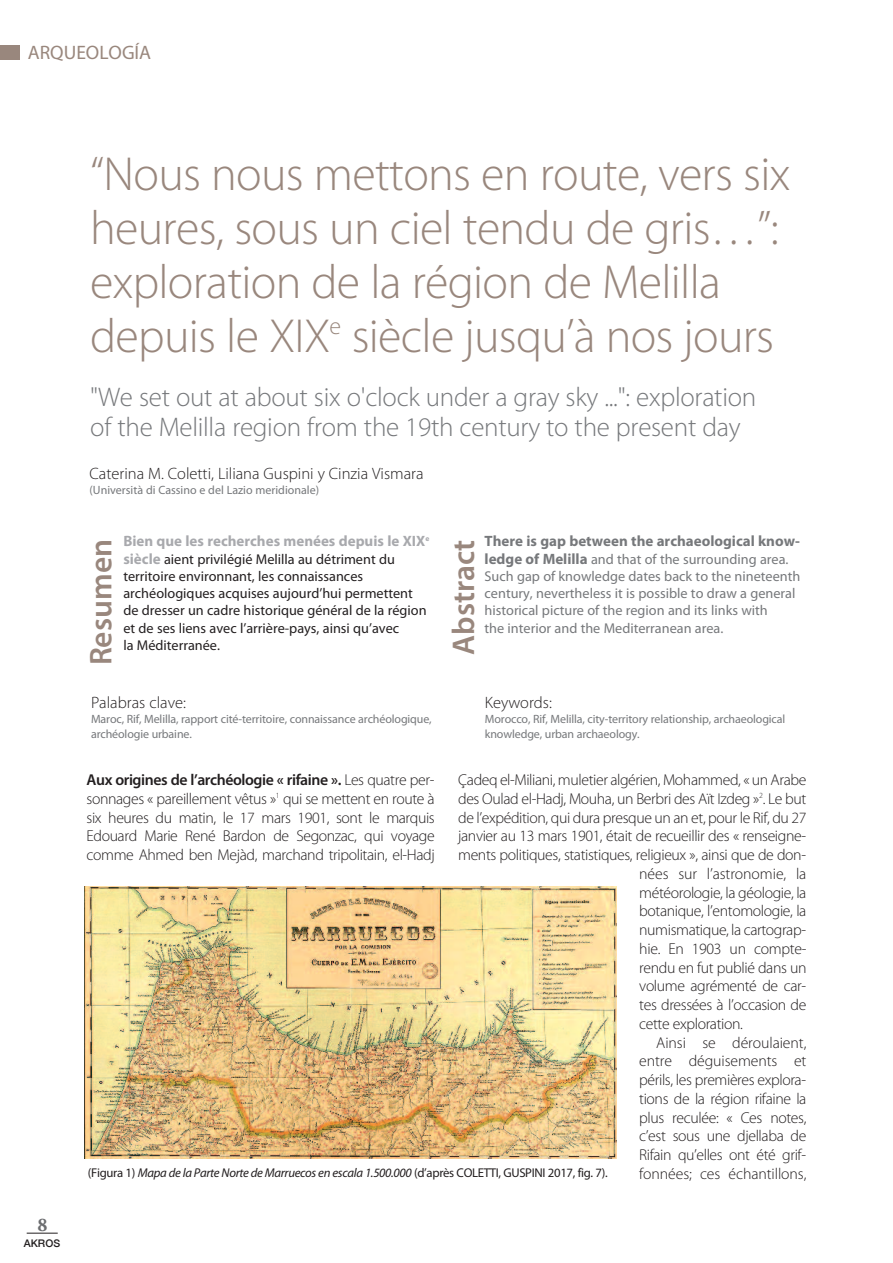
<style>
.page{position:relative;width:893px;height:1263px;background:#fff}
.page>*{position:absolute;margin:0;border:0;box-sizing:border-box;transform-origin:0 0}
.t1{font:300 48px/54px "Myriad Pro";letter-spacing:-.015em;color:#99877d}
.t2{font:600 31.5px "Myriad Pro";color:#99877d}
.t3{font:300 27px/30px "Myriad Pro";letter-spacing:-.01em;color:#76787b}
.t4{font:19.5px "Myriad Pro";color:#99877d}
.t5{font:700 19.35px "Adobe Garamond Pro";color:#6c6d70}
.t6{font:300 16.5px "Myriad Pro";color:#231f20}
.t7{font:300 15.75px/18.8px "Myriad Pro";letter-spacing:-.025em;color:#231f20;text-align:justify}
.t8{font:300 15.75px "Myriad Pro";letter-spacing:-.005em;color:#231f20}
.t9{font:700 15px "Myriad Pro";color:#76787b}
.t10{font:700 15px "Myriad Pro";color:#a8a9ad}
.t11{font:14.25px/17.2px "Myriad Pro";color:#231f20}
.t12{font:14.25px/17.2px "Myriad Pro";color:#76787b}
.t13{font:italic 12.75px "Myriad Pro";letter-spacing:-.025em;color:#231f20}
.t14{font:12px/15px "Myriad Pro";letter-spacing:-.01em;color:#76787b}
.t15{font:500 10.5px "Helvetica Neue";color:#231f20}
.s1{font-weight:700;font-size:15px;color:#a8a9ad}
.s2{font-weight:700;font-size:15px}
.s3{font-weight:600}
.s4{font-style:normal}
</style>
<div class="page">
<div style="left:0;top:45px;width:20px;height:14px;background:#99877d"></div>
<hr style="left:27px;top:1233px;width:31px;height:1px;background:#231f20">
<img style="left:85px;top:886px;width:532px;height:272px">
<p class="t4" style="left:28px;top:45px;width:125px">ARQUEOLOGÍA</p>
<h1 class="t1" style="left:90px;top:151px;width:702px">“Nous nous mettons en route, vers six heures, sous un ciel tendu de gris…”: exploration de la région de Melilla depuis le XIX<sup>e</sup> siècle jusqu’à nos jours</h1>
<h3 class="t3" style="left:90px;top:384px;width:668px">"We set out at about six o'clock under a gray sky ...": exploration of the Melilla region from the 19th century to the present day</h3>
<p class="t6" style="left:90px;top:467px;width:335px">Caterina M. Coletti, Liliana Guspini y Cinzia Vismara</p>
<p class="t14" style="left:90px;top:483px;width:231px">(Università di Cassino e del Lazio meridionale)</p>
<h2 class="t2" style="left:89px;top:665px;width:128px;rotate:-90deg">Resumen</h2>
<p class="t10" style="left:123px;top:536px;width:307px">Bien que les recherches menées depuis le XIX<sup>e</sup></p>
<p class="t11" style="left:123px;top:551px;width:305px"><span class="s1">siècle</span> aient privilégié Melilla au détriment du territoire environnant, les connaissances archéologiques acquises aujourd’hui permettent de dresser un cadre historique général de la région et de ses liens avec l’arrière-pays, ainsi qu’avec<br>la Méditerranée.</p>
<p class="t6" style="left:91px;top:696px;width:97px">Palabras clave:</p>
<p class="t14" style="left:91px;top:712px;width:342px">Maroc, Rif, Melilla, rapport cité-territoire, connaissance archéologique, archéologie urbaine.</p>
<h2 class="t2" style="left:452px;top:654px;width:117px;rotate:-90deg">Abstract</h2>
<p class="t9" style="left:485px;top:536px;width:317px">There is gap between the archaeological know-</p>
<p class="t12" style="left:485px;top:551px;width:317px"><span class="s2">ledge of Melilla</span> and that of the surrounding area.<br>Such gap of knowledge dates back to the nineteenth century, nevertheless it is possible to draw a general historical picture of the region and its links with<br>the interior and the Mediterranean area.</p>
<p class="t6" style="left:485px;top:696px;width:69px">Keywords:</p>
<p class="t14" style="left:485px;top:712px;width:302px">Morocco, Rif, Melilla, city-territory relationship, archaeological knowledge, urban archaeology.</p>
<p class="t5" style="left:38px;top:1217px;width:12px">8</p>
<p class="t15" style="left:24px;top:1236px;width:38px">AKROS</p>
<p class="t7" style="left:87px;top:772px;width:350px"><span class="s3">Aux origines de l’archéologie « rifaine ».</span> Les quatre per&shy;sonnages « pareillement vêtus »<sup>1</sup> qui se mettent en route à six heures du matin, le 17 mars 1901, sont le marquis Edouard Marie René Bardon de Segonzac, qui voyage comme Ahmed ben Mejàd, marchand tripolitain, el-Hadj</p>
<p class="t7" style="left:458px;top:772px;width:350px">Çadeq el-Miliani, muletier algérien, Mohammed, « un Arabe</p>
<p class="t7" style="left:458px;top:790px;width:350px">des Oulad el-Hadj, Mouha, un Berbri des Aït Izdeg »<sup>2</sup>. Le but</p>
<p class="t7" style="left:458px;top:809px;width:350px">de l’expédition, qui dura presque un an et, pour le Rif, du 27</p>
<p class="t7" style="left:458px;top:828px;width:349px">janvier au 13 mars 1901, était de recueillir des « renseigne-</p>
<p class="t7" style="left:458px;top:847px;width:349px">ments politiques, statistiques, religieux », ainsi que de don-</p>
<p class="t8" style="left:639px;top:868px;width:169px">nées sur l’astronomie, la</p>
<p class="t7" style="left:639px;top:884px;width:169px">météorologie, la géologie, la</p>
<p class="t7" style="left:639px;top:903px;width:169px">botanique, l’entomologie, la</p>
<p class="t7" style="left:639px;top:922px;width:168px">numismatique, la cartograp-</p>
<p class="t7" style="left:639px;top:940px;width:169px">hie. En 1903 un compte-</p>
<p class="t7" style="left:639px;top:959px;width:169px">rendu en fut publié dans un</p>
<p class="t7" style="left:639px;top:978px;width:168px">volume agrémenté de car-</p>
<p class="t7" style="left:639px;top:997px;width:169px">tes dressées à l’occasion de</p>
<p class="t7" style="left:639px;top:1015px;width:105px">cette exploration.</p>
<p class="t8" style="left:656px;top:1036px;width:152px">Ainsi se déroulaient,</p>
<p class="t8" style="left:639px;top:1055px;width:169px">entre déguisements et</p>
<p class="t7" style="left:639px;top:1072px;width:168px">périls, les premières explora-</p>
<p class="t7" style="left:639px;top:1090px;width:169px">tions de la région rifaine la</p>
<p class="t7" style="left:639px;top:1109px;width:169px">plus reculée: « Ces notes,</p>
<p class="t7" style="left:639px;top:1128px;width:169px">c’est sous une djellaba de</p>
<p class="t7" style="left:639px;top:1147px;width:168px">Rifain qu’elles ont été grif-</p>
<p class="t8" style="left:639px;top:1168px;width:169px">fonnées; ces échantillons,</p>
<p class="t13" style="left:88px;top:1168px;width:521px"><span class="s4">(Figura 1)</span> Mapa de la Parte Norte de Marruecos en escala 1.500.000 <span class="s4">(d’après COLETTI, GUSPINI 2017, fig. 7).</span></p>
</div>
